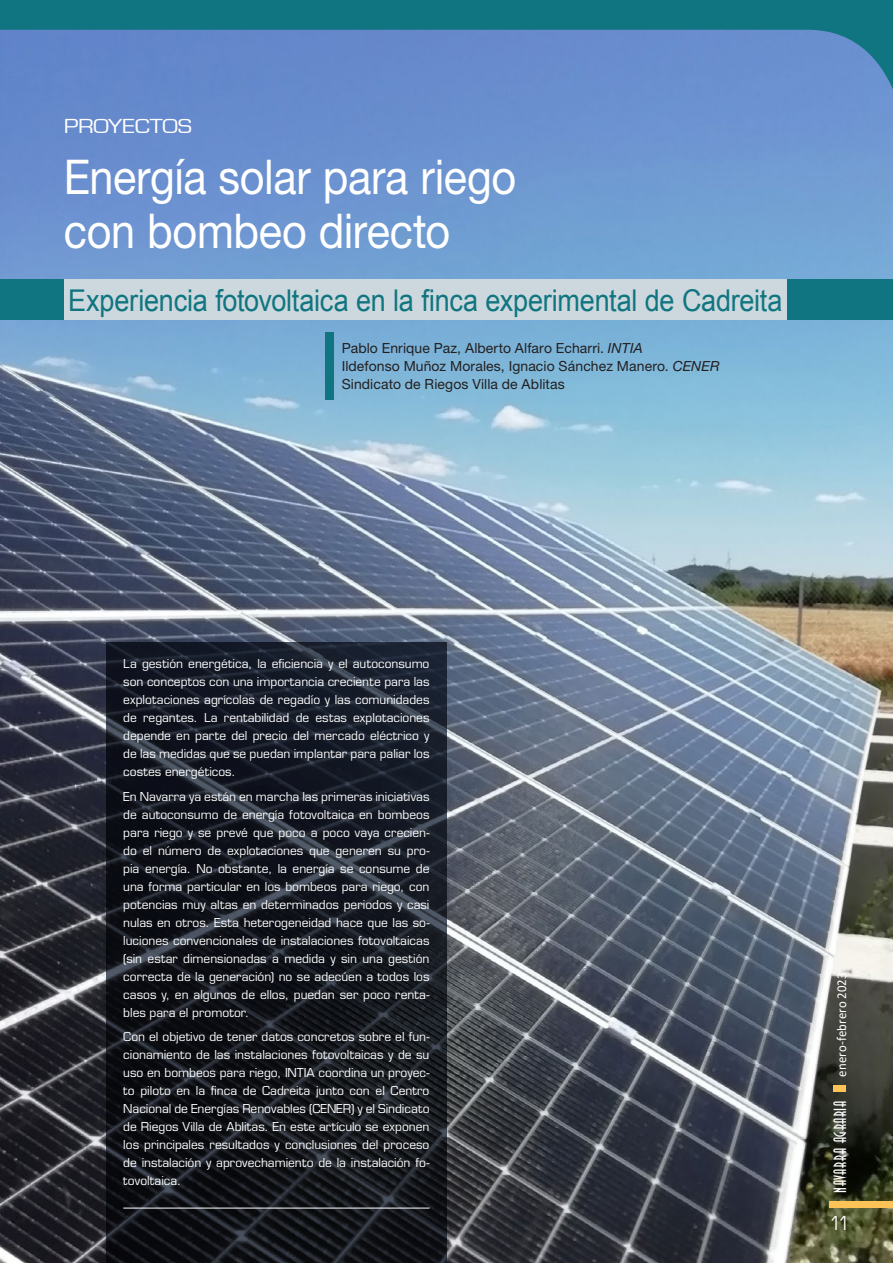
<style>
.page{position:relative;width:893px;height:1263px;background:#fff}
.page>*{position:absolute;margin:0;border:0;box-sizing:border-box;transform-origin:0 0}
.t1{font:48px/54px "Helvetica Neue LT Std";letter-spacing:-.01em;color:#fff;scale:.9 1}
.t2{font:30px "Arial";letter-spacing:-.01em;color:#107580;scale:.9 1}
.t3{font:21px "Eurostile T";letter-spacing:-.015em;color:#fff;scale:1.2 1}
.t4{font:21px "Eurostile T";letter-spacing:-.015em;color:#fff;scale:.85 1}
.t5{font:16.5px "Anastasia";letter-spacing:.04em;color:#fff;scale:.95 1}
.t6{font:13.95px/18px "Helvetica Neue LT Std";letter-spacing:.01em;color:#231f20}
.t7{font:13.5px "Calibri";letter-spacing:.005em;color:#fff;scale:.95 1}
.t8{font:12px/18px "Eurostile LT Std";color:#fff;text-align:justify}
.s1{font-style:italic}
</style>
<div class="page">
<img style="left:0;top:170px;width:893px;height:1093px">
<svg style="left:106px;top:642px;width:340px;height:621px;background:#161a21"></svg>
<div style="left:325px;top:333px;width:8px;height:67px;background:#107580"></div>
<div style="left:0;top:280px;width:106px;height:40px;background:#107580"></div>
<div style="left:787px;top:280px;width:106px;height:40px;background:#107580"></div>
<hr style="left:123px;top:1208px;width:306px;height:1px;background:#fff">
<div style="left:64px;top:280px;width:723px;height:40px;background:#ccd8dd"></div>
<svg style="left:0;top:0;width:893px;height:170px;background:#5888bf"></svg>
<div style="left:833px;top:1085px;width:13px;height:6px;background:#fec357"></div>
<div style="left:829px;top:1201px;width:64px;height:7px;background:#fec357"></div>
<h3 class="t3" style="left:64px;top:115px;width:108px">PROYECTOS</h3>
<h1 class="t1" style="left:64px;top:149px;width:504px">Energía solar para riego con bombeo directo</h1>
<h2 class="t2" style="left:68px;top:280px;width:795px">Experiencia fotovoltaica en la finca experimental de Cadreita</h2>
<p class="t6" style="left:342px;top:339px;width:379px">Pablo Enrique Paz, Alberto Alfaro Echarri. <span class="s1">INTIA<br></span>Ildefonso Muñoz Morales, Ignacio Sánchez Manero. <span class="s1">CENER<br></span>Sindicato de Riegos Villa de Ablitas</p>
<p class="t8" style="left:123px;top:655px;width:308px">La gestión energética, la eficiencia y el autoconsumo son conceptos con una importancia creciente para las explotaciones agrícolas de regadío y las comunidades de regantes. La rentabilidad de estas explotaciones depende en parte del precio del mercado eléctrico y de las medidas que se puedan implantar para paliar los costes energéticos.</p>
<p class="t8" style="left:123px;top:787px;width:308px">En Navarra ya están en marcha las primeras iniciativas de autoconsumo de energía fotovoltaica en bombeos para riego y se prevé que poco a poco vaya crecien&shy;do el número de explotaciones que generen su pro&shy;pia energía. No obstante, la energía se consume de una forma particular en los bombeos para riego, con potencias muy altas en determinados periodos y casi nulas en otros. Esta heterogeneidad hace que las so&shy;luciones convencionales de instalaciones fotovoltaicas (sin estar dimensionadas a medida y sin una gestión correcta de la generación) no se adecúen a todos los casos y, en algunos de ellos, puedan ser poco renta&shy;bles para el promotor.</p>
<p class="t8" style="left:123px;top:1028px;width:308px">Con el objetivo de tener datos concretos sobre el fun&shy;cionamiento de las instalaciones fotovoltaicas y de su uso en bombeos para riego, INTIA coordina un proyec&shy;to piloto en la finca de Cadreita junto con el Centro Nacional de Energías Renovables (CENER) y el Sindicato de Riegos Villa de Ablitas. En este artículo se exponen los principales resultados y conclusiones del proceso de instalación y aprovechamiento de la instalación fo&shy;tovoltaica.</p>
<p class="t7" style="left:832px;top:1077px;width:111px;rotate:-90deg">enero-febrero 2023</p>
<h3 class="t5" style="left:831px;top:1193px;width:99px;rotate:-90deg">NAVARRA AGRARIA</h3>
<h3 class="t4" style="left:830px;top:1212px;width:24px">11</h3>
</div>
